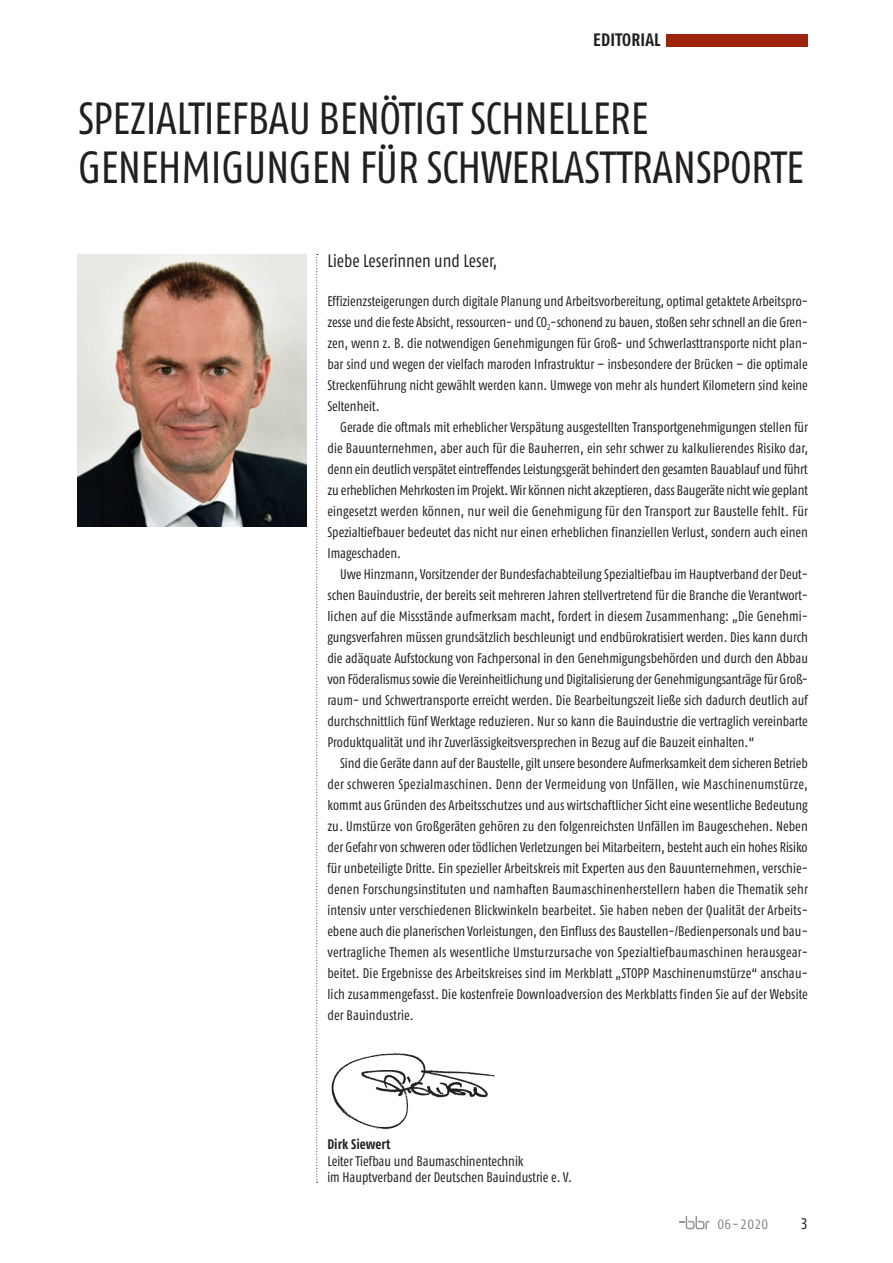
<style>
.page{position:relative;width:893px;height:1263px;background:#fff}
.page>*{position:absolute;margin:0;border:0;box-sizing:border-box;transform-origin:0 0}
.t1{font:condensed 45px/49.5px "Fago OT";letter-spacing:-.01em;color:#231f20}
.t2{font:condensed 18px "Fago OT";color:#231f20;scale:.96 1}
.t3{font:700 condensed 18px "Fago OT";letter-spacing:.01em;color:#231f20}
.t4{font:condensed 15.3px "Fago OT";color:#231f20}
.t5{font:condensed 13.95px/21px "Fago OT";color:#231f20;text-align:justify;scale:.96 1}
.t6{font:700 condensed 13.95px "Fago OT";color:#231f20;scale:.96 1}
.t7{font:condensed 13.5px "Fago OT";letter-spacing:.03em;color:#808285}
</style>
<div class="page">
<div style="left:666px;top:34px;width:142px;height:12px;background:#9e240d"></div>
<svg style="left:316px;top:254px;width:2px;height:929px"></svg>
<svg style="left:679px;top:1216px;width:31px;height:13px"></svg>
<img style="left:77px;top:254px;width:229px;height:272px">
<img style="left:331px;top:1053px;width:164px;height:77px">
<p class="t3" style="left:593px;top:29px;width:69px">EDITORIAL</p>
<h1 class="t1" style="left:78px;top:93px;width:727px">SPEZIALTIEFBAU BENÖTIGT SCHNELLERE<br>GENEHMIGUNGEN FÜR SCHWERLASTTRANSPORTE</h1>
<p class="t2" style="left:327px;top:250px;width:179px">Liebe Leserinnen und Leser,</p>
<p class="t5" style="left:327px;top:290px;width:502px">Effizienzsteigerungen durch digitale Planung und Arbeitsvorbereitung, optimal getaktete Arbeitspro&shy;zesse und die feste Absicht, ressourcen- und CO<sub>2</sub>-schonend zu bauen, stoßen sehr schnell an die Gren&shy;zen, wenn z. B. die notwendigen Genehmigungen für Groß- und Schwerlasttransporte nicht plan&shy;bar sind und wegen der vielfach maroden Infrastruktur – insbesondere der Brücken – die optimale Streckenführung nicht gewählt werden kann. Umwege von mehr als hundert Kilometern sind keine Seltenheit.</p>
<p class="t5" style="left:327px;top:416px;width:502px;text-indent:13px">Gerade die oftmals mit erheblicher Verspätung ausgestellten Transportgenehmigungen stellen für die Bauunternehmen, aber auch für die Bauherren, ein sehr schwer zu kalkulierendes Risiko dar, denn ein deutlich verspätet eintreffendes Leistungsgerät behindert den gesamten Bauablauf und führt zu erheblichen Mehrkosten im Projekt. Wir können nicht akzeptieren, dass Baugeräte nicht wie geplant eingesetzt werden können, nur weil die Genehmigung für den Transport zur Baustelle fehlt. Für Spezialtiefbauer bedeutet das nicht nur einen erheblichen finanziellen Verlust, sondern auch einen Imageschaden.</p>
<p class="t5" style="left:327px;top:563px;width:502px;text-indent:13px">Uwe Hinzmann, Vorsitzender der Bundesfachabteilung Spezialtiefbau im Hauptverband der Deut&shy;schen Bauindustrie, der bereits seit mehreren Jahren stellvertretend für die Branche die Verantwort&shy;lichen auf die Missstände aufmerksam macht, fordert in diesem Zusammenhang: „Die Genehmi&shy;gungsverfahren müssen grundsätzlich beschleunigt und endbürokratisiert werden. Dies kann durch die adäquate Aufstockung von Fachpersonal in den Genehmigungsbehörden und durch den Abbau von Föderalismus sowie die Vereinheitlichung und Digitalisierung der Genehmigungsanträge für Groß&shy;raum- und Schwertransporte erreicht werden. Die Bearbeitungszeit ließe sich dadurch deutlich auf durchschnittlich fünf Werktage reduzieren. Nur so kann die Bauindustrie die vertraglich vereinbarte Produktqualität und ihr Zuverlässigkeitsversprechen in Bezug auf die Bauzeit einhalten.“</p>
<p class="t5" style="left:327px;top:752px;width:502px;text-align:left;text-indent:13px">Sind die Geräte dann auf der Baustelle, gilt unsere besondere Aufmerksamkeit dem sicheren Betrieb der schweren Spezialmaschinen. Denn der Vermeidung von Unfällen, wie Maschinenumstürze, kommt aus Gründen des Arbeitsschutzes und aus wirtschaftlicher Sicht eine wesentliche Bedeutung zu. Umstürze von Großgeräten gehören zu den folgenreichsten Unfällen im Baugeschehen. Neben der Gefahr von schweren oder tödlichen Verletzungen bei Mitarbeitern, besteht auch ein hohes Risiko für unbeteiligte Dritte. Ein spezieller Arbeitskreis mit Experten aus den Bauunternehmen, verschie&shy;denen Forschungsinstituten und namhaften Baumaschinenherstellern haben die Thematik sehr intensiv unter verschiedenen Blickwinkeln bearbeitet. Sie haben neben der Qualität der Arbeits&shy;ebene auch die planerischen Vorleistungen, den Einfluss des Baustellen-/Bedienpersonals und bau&shy;vertragliche Themen als wesentliche Umsturzursache von Spezialtiefbaumaschinen herausgear&shy;beitet. Die Ergebnisse des Arbeitskreises sind im Merkblatt „STOPP Maschinenumstürze“ anschau&shy;lich zusammengefasst. Die kostenfreie Downloadversion des Merkblatts finden Sie auf der Website der Bauindustrie.</p>
<p class="t6" style="left:327px;top:1136px;width:67px">Dirk Siewert</p>
<p class="t5" style="left:327px;top:1152px;width:256px;line-height:16.8px">Leiter Tiefbau und Baumaschinentechnik<br>im Hauptverband der Deutschen Bauindustrie e. V.</p>
<p class="t7" style="left:717px;top:1216px;width:53px">06-2020</p>
<p class="t4" style="left:800px;top:1215px;width:9px">3</p>
</div>
